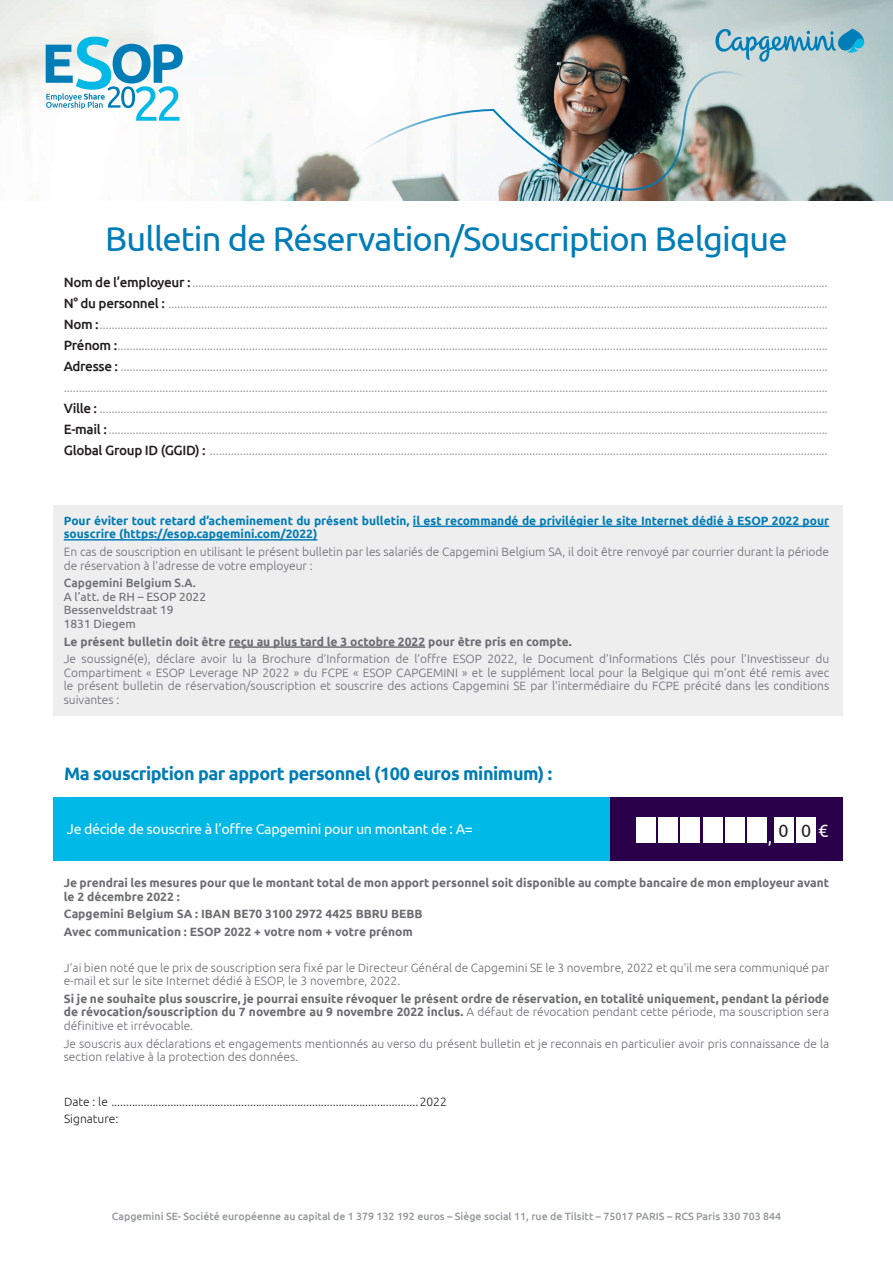
<style>
.page{position:relative;width:893px;height:1263px;background:#fff}
.page>*{position:absolute;margin:0;border:0;box-sizing:border-box;transform-origin:0 0}
.t1{font:34.5px "Ubuntu";letter-spacing:-.025em;color:#007cb6}
.t2{font:700 18px "Ubuntu";letter-spacing:-.025em;color:#007cb6}
.t3{font:17.85px "Ubuntu";color:#fff}
.t4{font:14.25px "Ubuntu";letter-spacing:-.025em;color:#fff}
.t5{font:300 13.5px/21px "Ubuntu";color:#939598;text-align:justify}
.t6{font:300 12px/13.5px "Ubuntu";color:#6c6d70}
.t7{font:700 12px/13.5px "Ubuntu";color:#6c6d70}
.t8{font:700 12px/13.5px "Ubuntu";color:#007cb6}
.t9{font:300 12px/17.7px "Ubuntu";color:#231f20}
.t10{font:12px/13.5px "Ubuntu";color:#6c6d70}
.t11{font:500 12px "Ubuntu";color:#6c6d70}
.t12{font:500 10.5px "Ubuntu";color:#95979a}
.s1{font-weight:500;color:#231f20}
.s2{font-weight:300}
</style>
<div class="page">
<div style="left:53px;top:797px;width:790px;height:64px;background:#00b9e7"></div>
<div style="left:611px;top:797px;width:232px;height:64px;background:#2a004a"></div>
<div style="left:53px;top:505px;width:790px;height:211px;background:#eeeeef"></div>
<img style="left:0;top:0;width:893px;height:201px">
<hr style="left:413px;top:526px;width:416px;height:1px;background:#007cb6">
<hr style="left:64px;top:539px;width:253px;height:1px;background:#007cb6">
<hr style="left:229px;top:646px;width:196px;height:2px;background:#6c6d70">
<div style="left:797px;top:817px;width:19px;height:25px;background:#fff"></div>
<div style="left:748px;top:817px;width:19px;height:25px;background:#fff"></div>
<div style="left:703px;top:817px;width:19px;height:25px;background:#fff"></div>
<div style="left:658px;top:817px;width:19px;height:25px;background:#fff"></div>
<div style="left:774px;top:817px;width:19px;height:25px;background:#fff"></div>
<div style="left:726px;top:817px;width:19px;height:25px;background:#fff"></div>
<div style="left:681px;top:817px;width:19px;height:25px;background:#fff"></div>
<div style="left:636px;top:817px;width:19px;height:25px;background:#fff"></div>
<svg style="left:715px;top:29px;width:149px;height:33px;background:#8fbdcc"></svg>
<svg style="left:46px;top:37px;width:137px;height:84px"></svg>
<img style="left:358px;top:71px;width:362px;height:118px">
<h1 class="t1" style="left:105px;top:217px;width:684px">Bulletin de Réservation/Souscription Belgique</h1>
<p class="t5" style="left:64px;top:271px;width:766px"><span class="s1">Nom de l’employeur :</span>.....................................................................................................................................................................................................................<br><span class="s1">N° du personnel :</span> .............................................................................................................................................................................................................................<br><span class="s1">Nom :</span>....................................................................................................................................................................................................................................................<br><span class="s1">Prénom :</span>..............................................................................................................................................................................................................................................<br><span class="s1">Adresse :</span> ............................................................................................................................................................................................................................................. ................................................................................................................................................................................................................................................................<br><span class="s1">Ville :</span> ....................................................................................................................................................................................................................................................<br><span class="s1">E-mail :</span>.................................................................................................................................................................................................................................................<br><span class="s1">Global Group ID (GGID) :</span> ...............................................................................................................................................................................................................</p>
<p class="t8" style="left:64px;top:514px;width:767px">Pour éviter tout retard d’acheminement du présent bulletin, il est recommandé de privilégier le site Internet dédié à ESOP 2022 pour souscrire (https://esop.capgemini.com/2022)</p>
<p class="t6" style="left:64px;top:545px;width:767px">En cas de souscription en utilisant le présent bulletin par les salariés de Capgemini Belgium SA, il doit être renvoyé par courrier durant la période de réservation à l’adresse de votre employeur :</p>
<p class="t11" style="left:64px;top:575px;width:134px">Capgemini Belgium S.A.</p>
<p class="t10" style="left:64px;top:589px;width:144px">A l’att. de RH – ESOP 2022<br>Bessenveldstraat 19<br>1831 Diegem</p>
<p class="t7" style="left:64px;top:634px;width:510px">Le présent bulletin doit être reçu au plus tard le 3 octobre 2022 pour être pris en compte.</p>
<p class="t6" style="left:64px;top:652px;width:767px;text-align:justify">Je soussigné(e), déclare avoir lu la Brochure d’Information de l’offre ESOP 2022, le Document d’Informations Clés pour l’Investisseur du Compartiment « ESOP Leverage NP 2022 » du FCPE « ESOP CAPGEMINI » et le supplément local pour la Belgique qui m’ont été remis avec le présent bulletin de réservation/souscription et souscrire des actions Capgemini SE par l’intermédiaire du FCPE précité dans les conditions suivantes :</p>
<h2 class="t2" style="left:64px;top:763px;width:489px">Ma souscription par apport personnel (100 euros minimum) :</h2>
<p class="t4" style="left:67px;top:821px;width:407px">Je décide de souscrire à l’offre Capgemini pour un montant de : A=</p>
<h3 class="t3" style="left:768px;top:822px;width:62px">,<sup>0</sup> <sup>0</sup>€</h3>
<p class="t7" style="left:64px;top:876px;width:767px">Je prendrai les mesures pour que le montant total de mon apport personnel soit disponible au compte bancaire de mon employeur avant le 2 décembre 2022 :</p>
<p class="t7" style="left:64px;top:905px;width:360px;line-height:17.7px">Capgemini Belgium SA : IBAN BE70 3100 2972 4425 BBRU BEBB<br>Avec communication : ESOP 2022 + votre nom + votre prénom</p>
<p class="t6" style="left:64px;top:960px;width:767px">J’ai bien noté que le prix de souscription sera fixé par le Directeur Général de Capgemini SE le 3 novembre, 2022 et qu’il me sera communiqué par e-mail et sur le site Internet dédié à ESOP, le 3 novembre, 2022.</p>
<p class="t7" style="left:64px;top:991px;width:767px;text-align:justify">Si je ne souhaite plus souscrire, je pourrai ensuite révoquer le présent ordre de réservation, en totalité uniquement, pendant la période de révocation/souscription du 7 novembre au 9 novembre 2022 inclus. <span class="s2">A défaut de révocation pendant cette période, ma souscription sera définitive et irrévocable.</span></p>
<p class="t6" style="left:64px;top:1036px;width:767px">Je souscris aux déclarations et engagements mentionnés au verso du présent bulletin et je reconnais en particulier avoir pris connaissance de la section relative à la protection des données.</p>
<p class="t9" style="left:64px;top:1092px;width:384px">Date : le ........................................................................................................2022<br>Signature:</p>
<p class="t12" style="left:112px;top:1210px;width:671px">Capgemini SE- Société européenne au capital de 1 379 132 192 euros – Siège social 11, rue de Tilsitt – 75017 PARIS – RCS Paris 330 703 844</p>
</div>
